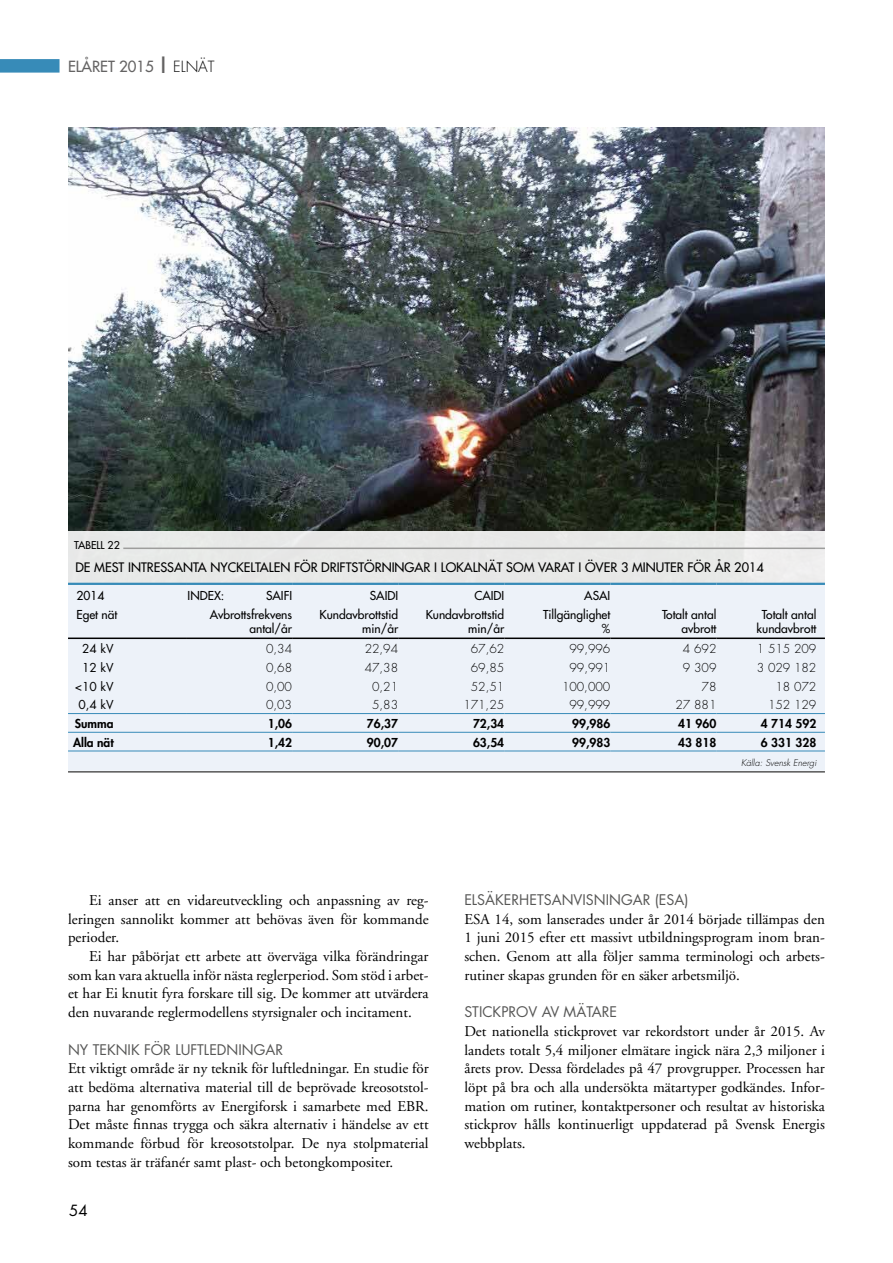
<style>
.page{position:relative;width:893px;height:1263px;background:#fff}
.page>*{position:absolute;margin:0;border:0;box-sizing:border-box;transform-origin:0 0}
.t1{font:15px/18.8px "Adobe Garamond";color:#000;text-align:justify}
.t2{font:15px "Futura";color:#646363}
.t3{font:15px "Futura";color:#000}
.t4{font:14.25px "Futura";color:#575756}
.t5{font:12.75px "Futura";color:#000}
.t6{font:12px/13.6px "Futura";color:#000;text-align:right}
.t7{font:300 12px "Futura";color:#000}
.t8{font:800 12px "Futura";color:#000}
.t9{font:12px "Futura";color:#000}
.t10{font:10.5px "Futura";color:#000}
.t11{font:italic 300 9px "Futura";color:#000}
.s1{font-weight:800;font-size:19.5px}
.s2{font-weight:300;color:#000}
</style>
<div class="page">
<div style="left:0;top:59px;width:60px;height:14px;background:#378bb8"></div>
<img style="left:68px;top:128px;width:757px;height:403px">
<div style="left:52px;top:531px;width:781px;height:55px;background:#e8e9e7"></div>
<hr style="left:123px;top:547px;width:702px;height:2px;background:#9d9d9c">
<div style="left:68px;top:585px;width:757px;height:186px;background:#edf2f9"></div>
<hr style="left:68px;top:583px;width:118px;height:2px;background:#378bb8">
<hr style="left:186px;top:583px;width:106px;height:2px;background:#378bb8">
<hr style="left:292px;top:583px;width:106px;height:2px;background:#378bb8">
<hr style="left:398px;top:583px;width:106px;height:2px;background:#378bb8">
<hr style="left:504px;top:583px;width:106px;height:2px;background:#378bb8">
<hr style="left:610px;top:583px;width:106px;height:2px;background:#378bb8">
<hr style="left:716px;top:583px;width:109px;height:2px;background:#378bb8">
<hr style="left:68px;top:637px;width:118px;height:2px;background:#000">
<hr style="left:186px;top:637px;width:106px;height:2px;background:#000">
<hr style="left:292px;top:637px;width:106px;height:2px;background:#000">
<hr style="left:398px;top:637px;width:106px;height:2px;background:#000">
<hr style="left:504px;top:637px;width:106px;height:2px;background:#000">
<hr style="left:610px;top:637px;width:106px;height:2px;background:#000">
<hr style="left:716px;top:637px;width:109px;height:2px;background:#000">
<hr style="left:68px;top:713px;width:118px;height:1px;background:#378bb8">
<hr style="left:186px;top:713px;width:106px;height:1px;background:#378bb8">
<hr style="left:292px;top:713px;width:106px;height:1px;background:#378bb8">
<hr style="left:398px;top:713px;width:106px;height:1px;background:#378bb8">
<hr style="left:504px;top:713px;width:106px;height:1px;background:#378bb8">
<hr style="left:610px;top:713px;width:106px;height:1px;background:#378bb8">
<hr style="left:716px;top:713px;width:109px;height:1px;background:#378bb8">
<hr style="left:68px;top:732px;width:118px;height:1px;background:#378bb8">
<hr style="left:186px;top:732px;width:106px;height:1px;background:#378bb8">
<hr style="left:292px;top:732px;width:106px;height:1px;background:#378bb8">
<hr style="left:398px;top:732px;width:106px;height:1px;background:#378bb8">
<hr style="left:504px;top:732px;width:106px;height:1px;background:#378bb8">
<hr style="left:610px;top:732px;width:106px;height:1px;background:#378bb8">
<hr style="left:716px;top:732px;width:109px;height:1px;background:#378bb8">
<hr style="left:68px;top:751px;width:118px;height:1px;background:#378bb8">
<hr style="left:186px;top:751px;width:106px;height:1px;background:#378bb8">
<hr style="left:292px;top:751px;width:106px;height:1px;background:#378bb8">
<hr style="left:398px;top:751px;width:106px;height:1px;background:#378bb8">
<hr style="left:504px;top:751px;width:106px;height:1px;background:#378bb8">
<hr style="left:610px;top:751px;width:106px;height:1px;background:#378bb8">
<hr style="left:716px;top:751px;width:109px;height:1px;background:#378bb8">
<hr style="left:68px;top:771px;width:757px;height:1px;background:#000">
<p class="t2" style="left:68px;top:57px;width:148px">ELÅRET 2015 <span class="s1">|</span> <span class="s2">ELNÄT</span></p>
<p class="t10" style="left:74px;top:539px;width:47px">TABELL 22</p>
<p class="t5" style="left:75px;top:559px;width:690px">DE MEST INTRESSANTA NYCKELTALEN FÖR DRIFTSTÖRNINGAR I LOKALNÄT SOM VARAT I ÖVER 3 MINUTER FÖR ÅR 2014</p>
<p class="t6" style="left:77px;top:589px;width:29px">2014</p>
<p class="t6" style="left:188px;top:589px;width:38px">INDEX:</p>
<p class="t6" style="left:266px;top:589px;width:28px">SAIFI</p>
<p class="t6" style="left:370px;top:589px;width:30px">SAIDI</p>
<p class="t6" style="left:474px;top:589px;width:31px">CAIDI</p>
<p class="t6" style="left:584px;top:589px;width:28px">ASAI</p>
<p class="t6" style="left:77px;top:608px;width:42px">Eget nät</p>
<p class="t6" style="left:210px;top:608px;width:84px">Avbrottsfrekvens antal/år</p>
<p class="t6" style="left:320px;top:608px;width:80px">Kundavbrottstid min/år</p>
<p class="t6" style="left:426px;top:608px;width:80px">Kundavbrottstid min/år</p>
<p class="t6" style="left:543px;top:608px;width:69px">Tillgänglighet %</p>
<p class="t6" style="left:662px;top:608px;width:56px">Totalt antal avbrott</p>
<p class="t6" style="left:757px;top:608px;width:61px;text-align:center">Totalt antal kundavbrott</p>
<p class="t9" style="left:82px;top:640px;width:33px">24 kV</p>
<p class="t7" style="left:266px;top:641px;width:28px">0,34</p>
<p class="t7" style="left:365px;top:641px;width:35px">22,94</p>
<p class="t7" style="left:471px;top:641px;width:35px">67,62</p>
<p class="t7" style="left:569px;top:641px;width:42px">99,996</p>
<p class="t7" style="left:683px;top:641px;width:35px">4 692</p>
<p class="t7" style="left:757px;top:641px;width:61px">1 515 209</p>
<p class="t9" style="left:82px;top:659px;width:33px">12 kV</p>
<p class="t7" style="left:266px;top:660px;width:28px">0,68</p>
<p class="t7" style="left:365px;top:660px;width:35px">47,38</p>
<p class="t7" style="left:471px;top:660px;width:35px">69,85</p>
<p class="t7" style="left:569px;top:660px;width:42px">99,991</p>
<p class="t7" style="left:683px;top:660px;width:35px">9 309</p>
<p class="t7" style="left:757px;top:660px;width:61px">3 029 182</p>
<p class="t9" style="left:75px;top:678px;width:40px">&lt;10 kV</p>
<p class="t7" style="left:266px;top:678px;width:28px">0,00</p>
<p class="t7" style="left:372px;top:678px;width:28px">0,21</p>
<p class="t7" style="left:471px;top:678px;width:35px">52,51</p>
<p class="t7" style="left:562px;top:678px;width:50px">100,000</p>
<p class="t7" style="left:702px;top:678px;width:16px">78</p>
<p class="t7" style="left:775px;top:678px;width:42px">18 072</p>
<p class="t9" style="left:78px;top:697px;width:37px">0,4 kV</p>
<p class="t7" style="left:266px;top:697px;width:28px">0,03</p>
<p class="t7" style="left:372px;top:697px;width:28px">5,83</p>
<p class="t7" style="left:463px;top:697px;width:42px">171,25</p>
<p class="t7" style="left:569px;top:697px;width:42px">99,999</p>
<p class="t7" style="left:675px;top:697px;width:42px">27 881</p>
<p class="t7" style="left:768px;top:697px;width:50px">152 129</p>
<p class="t8" style="left:75px;top:715px;width:40px">Summa</p>
<p class="t8" style="left:268px;top:715px;width:26px">1,06</p>
<p class="t8" style="left:367px;top:715px;width:33px">76,37</p>
<p class="t8" style="left:473px;top:715px;width:33px">72,34</p>
<p class="t8" style="left:572px;top:715px;width:40px">99,986</p>
<p class="t8" style="left:678px;top:715px;width:40px">41 960</p>
<p class="t8" style="left:761px;top:715px;width:57px">4 714 592</p>
<p class="t8" style="left:73px;top:734px;width:42px">Alla nät</p>
<p class="t8" style="left:268px;top:734px;width:26px">1,42</p>
<p class="t8" style="left:367px;top:734px;width:33px">90,07</p>
<p class="t8" style="left:473px;top:734px;width:33px">63,54</p>
<p class="t8" style="left:572px;top:734px;width:40px">99,983</p>
<p class="t8" style="left:678px;top:734px;width:40px">43 818</p>
<p class="t8" style="left:761px;top:734px;width:57px">6 331 328</p>
<p class="t11" style="left:741px;top:757px;width:77px">Källa: Svensk Energi</p>
<p class="t1" style="left:68px;top:891px;width:362px;text-indent:21px">Ei anser att en vidareutveckling och anpassning av reg&shy;leringen sannolikt kommer att behövas även för kommande perioder.</p>
<p class="t1" style="left:68px;top:947px;width:362px;text-indent:21px">Ei har påbörjat ett arbete att överväga vilka förändringar som kan vara aktuella inför nästa reglerperiod. Som stöd i arbet&shy;et har Ei knutit fyra forskare till sig. De kommer att utvärdera den nuvarande reglermodellens styrsignaler och incitament.</p>
<p class="t4" style="left:68px;top:1039px;width:217px">NY TEKNIK FÖR LUFTLEDNINGAR</p>
<p class="t1" style="left:68px;top:1059px;width:362px">Ett viktigt område är ny teknik för luftledningar. En studie för att bedöma alternativa material till de beprövade kreosotstol&shy;parna har genomförts av Energiforsk i samarbete med EBR.<br>Det måste finnas trygga och säkra alternativ i händelse av ett kommande förbud för kreosotstolpar. De nya stolpmaterial som testas är träfanér samt plast- och betongkompositer.</p>
<p class="t3" style="left:69px;top:1200px;width:20px">54</p>
<p class="t4" style="left:464px;top:890px;width:226px">ELSÄKERHETSANVISNINGAR (ESA)</p>
<p class="t1" style="left:464px;top:910px;width:362px">ESA 14, som lanserades under år 2014 började tillämpas den 1 juni 2015 efter ett massivt utbildningsprogram inom bran&shy;schen. Genom att alla följer samma terminologi och arbets&shy;rutiner skapas grunden för en säker arbetsmiljö.</p>
<p class="t4" style="left:464px;top:1002px;width:154px">STICKPROV AV MÄTARE</p>
<p class="t1" style="left:464px;top:1022px;width:362px">Det nationella stickprovet var rekordstort under år 2015. Av landets totalt 5,4 miljoner elmätare ingick nära 2,3 miljoner i årets prov. Dessa fördelades på 47 provgrupper. Processen har löpt på bra och alla undersökta mätartyper godkändes. Infor&shy;mation om rutiner, kontaktpersoner och resultat av historiska stickprov hålls kontinuerligt uppdaterad på Svensk Energis webbplats.</p>
</div>
